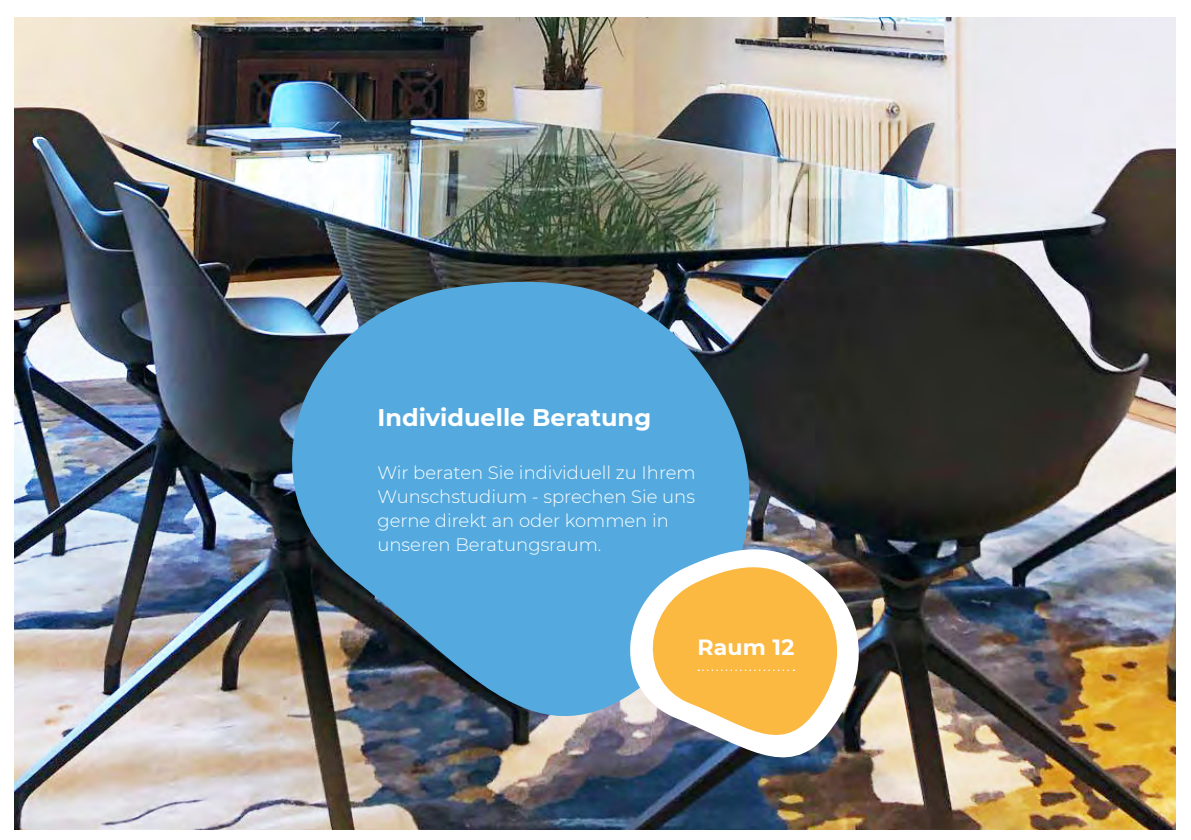
<style>
.page{position:relative;width:1191px;height:840px;background:#fff}
.page>*{position:absolute;margin:0;border:0;box-sizing:border-box;transform-origin:0 0}
.t1{font:700 24px "Montserrat";color:#fff}
.t2{font:700 22px "Montserrat";letter-spacing:.005em;color:#fff}
.t3{font:300 18px/24px "Montserrat";color:#fff}
</style>
<div class="page">
<img style="left:15px;top:18px;width:1160px;height:810px">
<img style="left:237px;top:268px;width:551px;height:494px">
<img style="left:610px;top:541px;width:263px;height:240px">
<svg style="left:637px;top:560px;width:212px;height:194px;fill:#fbb941"></svg>
<svg style="left:698px;top:669px;width:96px;height:1px"></svg>
<h1 class="t1" style="left:377px;top:400px;width:275px">Individuelle Beratung</h1>
<p class="t3" style="left:377px;top:459px;width:320px">Wir beraten Sie individuell zu Ihrem<br>Wunschstudium - sprechen Sie uns gerne direkt an oder kommen in unseren Beratungsraum.</p>
<p class="t2" style="left:697px;top:631px;width:98px">Raum 12</p>
</div>
